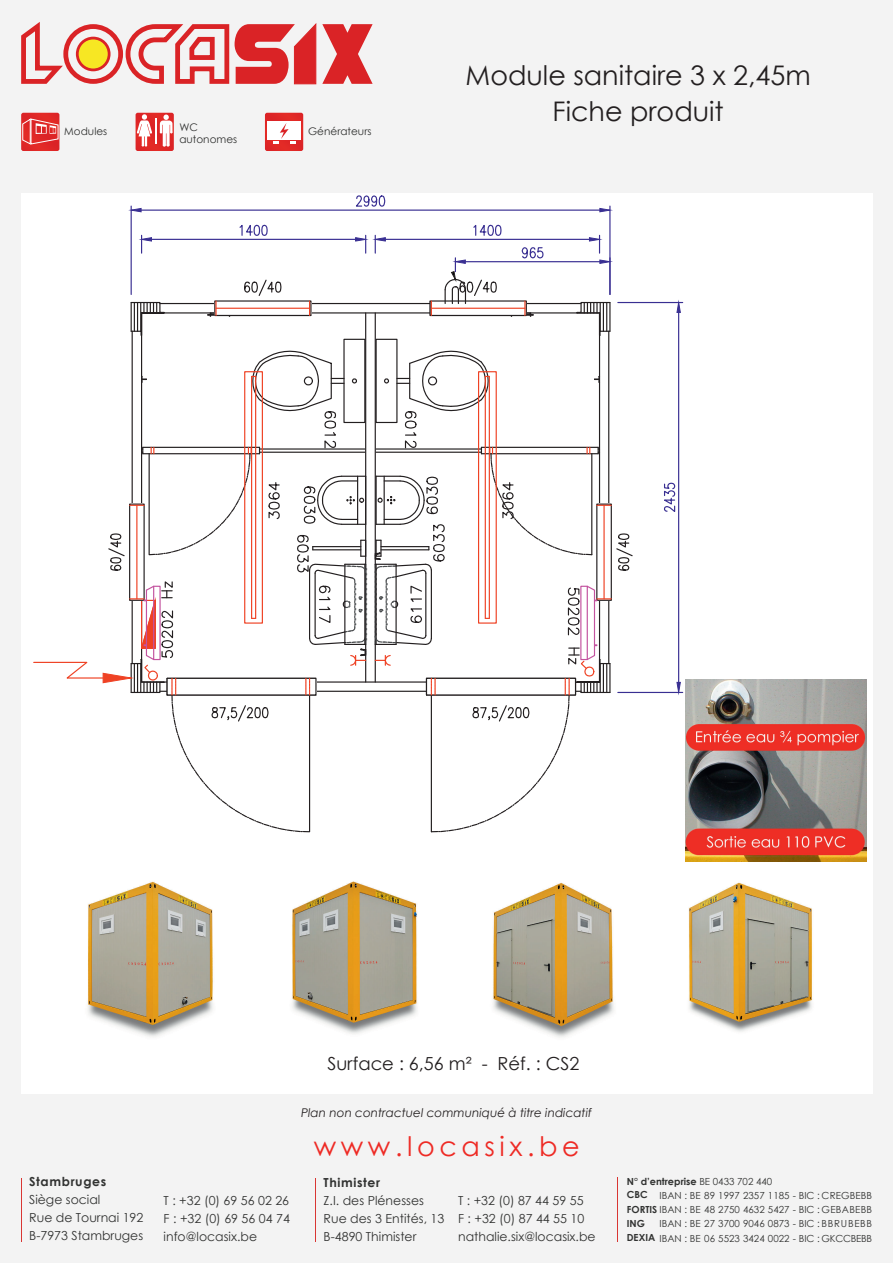
<style>
.page{position:relative;width:893px;height:1263px;background:#f3f3f3}
.page>*{position:absolute;margin:0;border:0;box-sizing:border-box;transform-origin:0 0}
.t1{font:27px/36px "Century Gothic";color:#231f20;text-align:center}
.t2{font:27px "Century Gothic";letter-spacing:.17em;color:#ee2a24}
.t3{font:18px "Century Gothic";color:#231f20}
.t4{font:12.45px/18px "Century Gothic";color:#313231}
.t5{font:700 12.45px "Century Gothic";letter-spacing:.05em;color:#313231}
.t6{font:italic 12px "Century Gothic";color:#231f20}
.t7{font:10.5px/12.6px "Century Gothic";color:#313231}
.t8{font:9.75px/14.7px "Century Gothic";color:#313231}
.t9{font:700 9.75px "Century Gothic";color:#313231}
.s1{font-weight:400}
.s2{font-weight:700}
</style>
<div class="page">
<div style="left:21px;top:194px;width:851px;height:900px;background:#fff"></div>
<hr style="left:21px;top:1178px;width:1px;height:63px;background:#d93633">
<hr style="left:618px;top:1177px;width:1px;height:64px;background:#d93633">
<hr style="left:316px;top:1178px;width:1px;height:63px;background:#d93633">
<div style="left:63px;top:24px;width:60px;height:60px;border:5px solid #da2326;border-radius:50%"></div>
<div style="left:77px;top:38px;width:32px;height:32px;background:#f7e723;border-radius:50%"></div>
<div style="left:76px;top:37px;width:35px;height:34px;border:3px solid #da2326;border-radius:50%"></div>
<svg style="left:21px;top:22px;width:47px;height:63px"></svg>
<svg style="left:123px;top:22px;width:250px;height:63px"></svg>
<svg style="left:265px;top:113px;width:38px;height:38px"></svg>
<svg style="left:21px;top:113px;width:38px;height:38px"></svg>
<svg style="left:136px;top:113px;width:38px;height:38px"></svg>
<svg style="left:30px;top:185px;width:662px;height:648px"></svg>
<img style="left:685px;top:861px;width:182px;height:171px">
<img style="left:493px;top:882px;width:121px;height:156px">
<img style="left:292px;top:881px;width:125px;height:153px">
<img style="left:87px;top:881px;width:126px;height:156px">
<img style="left:685px;top:679px;width:181px;height:182px">
<p class="t7" style="left:64px;top:125px;width:44px">Modules</p>
<p class="t7" style="left:179px;top:121px;width:59px">WC autonomes</p>
<p class="t7" style="left:308px;top:125px;width:65px">Générateurs</p>
<h1 class="t1" style="left:465px;top:57px;width:347px">Module sanitaire 3 x 2,45m<br>Fiche produit</h1>
<h2 class="t3" style="left:327px;top:1051px;width:254px">Surface : 6,56 m² - Réf. : CS2</h2>
<p class="t6" style="left:301px;top:1104px;width:292px">Plan non contractuel communiqué à titre indicatif</p>
<p class="t5" style="left:29px;top:1172px;width:79px">Stambruges</p>
<p class="t4" style="left:29px;top:1190px;width:116px">Siège social<br>Rue de Tournai 192<br>B-7973 Stambruges</p>
<p class="t4" style="left:164px;top:1191px;width:128px;text-align:justify">T : +32 (0) 69 56 02 26<br>F : +32 (0) 69 56 04 74 info@locasix.be</p>
<h1 class="t2" style="left:314px;top:1128px;width:267px">www.locasix.be</h1>
<p class="t5" style="left:324px;top:1173px;width:58px">Thimister</p>
<p class="t4" style="left:324px;top:1191px;width:122px">Z.I. des Plénesses<br>Rue des 3 Entités, 13<br>B-4890 Thimister</p>
<p class="t4" style="left:458px;top:1191px;width:139px">T : +32 (0) 87 44 59 55<br>F : +32 (0) 87 44 55 10 nathalie.six@locasix.be</p>
<p class="t9" style="left:627px;top:1174px;width:147px">N° d’entreprise <span class="s1">BE 0433 702 440</span></p>
<p class="t8" style="left:627px;top:1187px;width:247px"><span class="s2">CBC<br>FORTIS</span> IBAN : BE 48 2750 4632 5427 - BIC : GEBABEBB</p>
<p class="t8" style="left:627px;top:1216px;width:247px"><span class="s2">ING<br>DEXIA</span> IBAN : BE 06 5523 3424 0022 - BIC : GKCCBEBB</p>
<p class="t8" style="left:660px;top:1188px;width:214px">IBAN : BE 89 1997 2357 1185 - BIC : CREGBEBB</p>
<p class="t8" style="left:660px;top:1216px;width:214px">IBAN : BE 27 3700 9046 0873 - BIC : BBRUBEBB</p>
</div>
